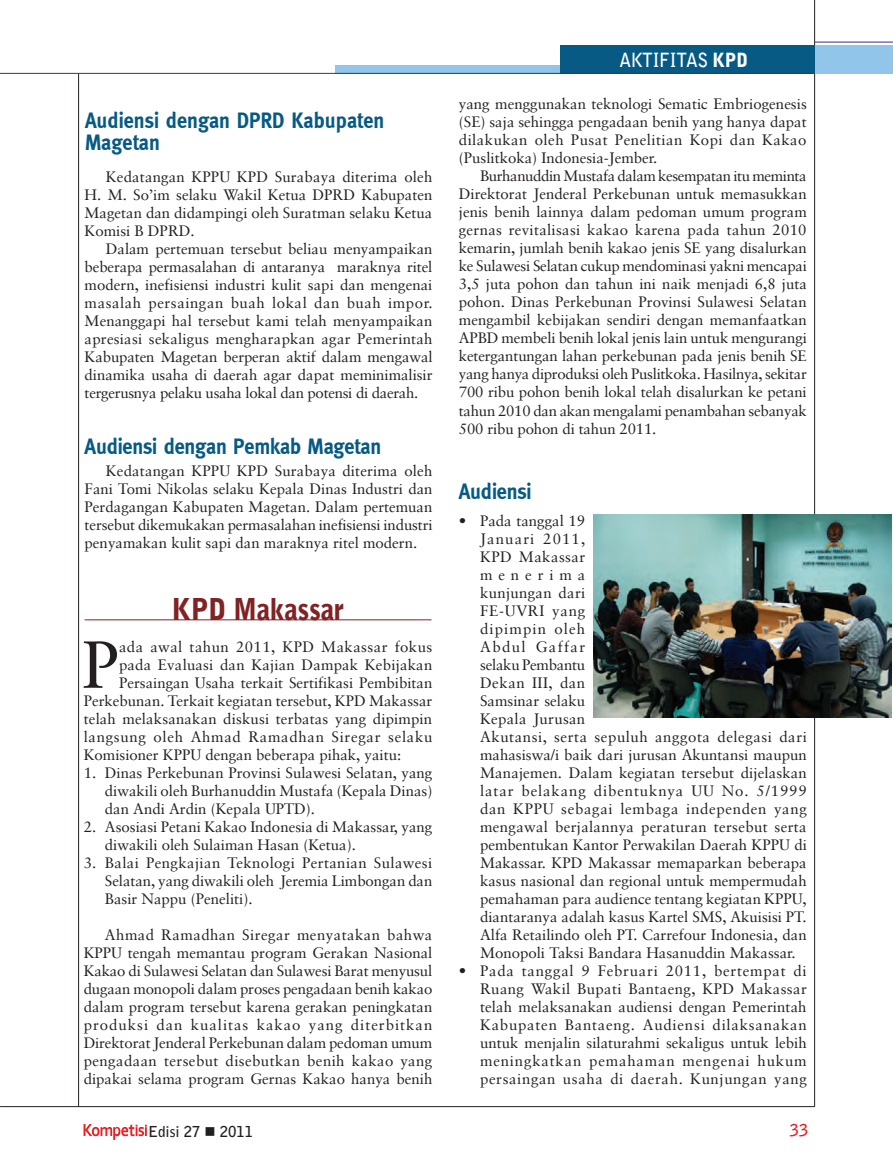
<style>
.page{position:relative;width:893px;height:1170px;background:#fff}
.page>*{position:absolute;margin:0;border:0;box-sizing:border-box;transform-origin:0 0}
.t1{font:66.6px "Sabon";color:#231f20}
.t2{font:900 30px "Bell Gothic Std";letter-spacing:-.015em;color:#802325;scale:.9 1}
.t3{font:700 22.5px/22.5px "Meta";letter-spacing:-.01em;color:#065a83;scale:.9 1}
.t4{font:700 19.5px "Bell Gothic Std";letter-spacing:-.015em;color:#fff;scale:.9 1}
.t5{font:700 16.5px "Bell Gothic Std";color:#ee1d23}
.t6{font:15px/18px "Sabon";color:#231f20;text-align:justify}
.t7{font:15px "Sabon";letter-spacing:.045em;color:#231f20}
.t8{font:15px "Sabon";letter-spacing:.03em;color:#231f20}
.t9{font:700 15px "Bell Gothic Std";color:#231f20}
.s1{font-weight:900}
</style>
<div class="page">
<svg style="left:84px;top:1124px;width:63px;height:15px"></svg>
<hr style="left:0;top:1106px;width:815px;height:1px;background:#231f20">
<hr style="left:78px;top:74px;width:1px;height:1032px;background:#231f20">
<hr style="left:814px;top:0;width:1px;height:1106px;background:#231f20">
<hr style="left:85px;top:619px;width:346px;height:1px;background:#802325">
<img style="left:594px;top:514px;width:297px;height:203px">
<div style="left:815px;top:45px;width:78px;height:28px;background:#92c5ea"></div>
<div style="left:560px;top:45px;width:255px;height:28px;background:#065a83"></div>
<div style="left:335px;top:65px;width:225px;height:9px;background:#92c5ea"></div>
<hr style="left:0;top:73px;width:813px;height:1px;background:#2e3092">
<hr style="left:815px;top:42px;width:78px;height:1px;background:#2e3092">
<h3 class="t3" style="left:85px;top:108px;width:334px">Audiensi dengan DPRD Kabupaten<br>Magetan</h3>
<p class="t6" style="left:85px;top:168px;width:349px;text-indent:21px">Kedatangan KPPU KPD Surabaya diterima oleh H. M. So’im selaku Wakil Ketua DPRD Kabupaten Magetan dan didampingi oleh Suratman selaku Ketua Komisi B DPRD.</p>
<p class="t6" style="left:85px;top:240px;width:349px;text-indent:21px">Dalam pertemuan tersebut beliau menyampaikan beberapa permasalahan di antaranya maraknya ritel modern, inefisiensi industri kulit sapi dan mengenai masalah persaingan buah lokal dan buah impor.<br>Menanggapi hal tersebut kami telah menyampaikan apresiasi sekaligus mengharapkan agar Pemerintah Kabupaten Magetan berperan aktif dalam mengawal dinamika usaha di daerah agar dapat meminimalisir tergerusnya pelaku usaha lokal dan potensi di daerah.</p>
<h3 class="t3" style="left:85px;top:435px;width:331px">Audiensi dengan Pemkab Magetan</h3>
<p class="t6" style="left:85px;top:462px;width:349px;text-indent:21px">Kedatangan KPPU KPD Surabaya diterima oleh Fani Tomi Nikolas selaku Kepala Dinas Industri dan Perdagangan Kabupaten Magetan. Dalam pertemuan tersebut dikemukakan permasalahan inefisiensi industri penyamakan kulit sapi dan maraknya ritel modern.</p>
<h2 class="t2" style="left:172px;top:591px;width:193px">KPD Makassar</h2>
<h1 class="t1" style="left:82px;top:624px;width:39px">P</h1>
<p class="t8" style="left:119px;top:637px;width:315px">ada awal tahun 2011, KPD Makassar fokus</p>
<p class="t6" style="left:119px;top:656px;width:315px">pada Evaluasi dan Kajian Dampak Kebijakan</p>
<p class="t6" style="left:119px;top:674px;width:315px">Persaingan Usaha terkait Sertifikasi Pembibitan</p>
<p class="t6" style="left:84px;top:692px;width:350px">Perkebunan. Terkait kegiatan tersebut, KPD Makassar</p>
<p class="t6" style="left:84px;top:710px;width:350px">telah melaksanakan diskusi terbatas yang dipimpin</p>
<p class="t7" style="left:84px;top:727px;width:350px">langsung oleh Ahmad Ramadhan Siregar selaku</p>
<p class="t6" style="left:84px;top:746px;width:319px">Komisioner KPPU dengan beberapa pihak, yaitu:</p>
<p class="t6" style="left:105px;top:764px;width:329px;text-indent:-21px">1. Dinas Perkebunan Provinsi Sulawesi Selatan, yang diwakili oleh Burhanuddin Mustafa (Kepala Dinas) dan Andi Ardin (Kepala UPTD).</p>
<p class="t6" style="left:105px;top:818px;width:329px;text-indent:-21px">2. Asosiasi Petani Kakao Indonesia di Makassar, yang diwakili oleh Sulaiman Hasan (Ketua).</p>
<p class="t6" style="left:105px;top:854px;width:329px;text-indent:-21px">3. Balai Pengkajian Teknologi Pertanian Sulawesi Selatan, yang diwakili oleh Jeremia Limbongan dan Basir Nappu (Peneliti).</p>
<p class="t6" style="left:84px;top:926px;width:350px;text-indent:21px">Ahmad Ramadhan Siregar menyatakan bahwa KPPU tengah memantau program Gerakan Nasional Kakao di Sulawesi Selatan dan Sulawesi Barat menyusul dugaan monopoli dalam proses pengadaan benih kakao dalam program tersebut karena gerakan peningkatan produksi dan kualitas kakao yang diterbitkan Direktorat Jenderal Perkebunan dalam pedoman umum pengadaan tersebut disebutkan benih kakao yang dipakai selama program Gernas Kakao hanya benih</p>
<h3 class="t4" style="left:619px;top:48px;width:145px">AKTIFITAS <span class="s1">KPD</span></h3>
<p class="t6" style="left:459px;top:95px;width:349px">yang menggunakan teknologi Sematic Embriogenesis (SE) saja sehingga pengadaan benih yang hanya dapat dilakukan oleh Pusat Penelitian Kopi dan Kakao (Puslitkoka) Indonesia-Jember.</p>
<p class="t6" style="left:459px;top:167px;width:350px;text-indent:21px">Burhanuddin Mustafa dalam kesempatan itu meminta Direktorat Jenderal Perkebunan untuk memasukkan jenis benih lainnya dalam pedoman umum program gernas revitalisasi kakao karena pada tahun 2010 kemarin, jumlah benih kakao jenis SE yang disalurkan ke Sulawesi Selatan cukup mendominasi yakni mencapai 3,5 juta pohon dan tahun ini naik menjadi 6,8 juta pohon. Dinas Perkebunan Provinsi Sulawesi Selatan mengambil kebijakan sendiri dengan memanfaatkan APBD membeli benih lokal jenis lain untuk mengurangi ketergantungan lahan perkebunan pada jenis benih SE yang hanya diproduksi oleh Puslitkoka. Hasilnya, sekitar 700 ribu pohon benih lokal telah disalurkan ke petani tahun 2010 dan akan mengalami penambahan sebanyak 500 ribu pohon di tahun 2011.</p>
<h3 class="t3" style="left:459px;top:479px;width:82px">Audiensi</h3>
<p class="t6" style="left:480px;top:511px;width:328px;text-align:left;text-indent:-21px">• Pada tanggal 19<br>Januari 2011,<br>KPD Makassar<br>menerima<br>kunjungan dari<br>FE-UVRI yang<br>dipimpin oleh<br>Abdul Gaffar<br>selaku Pembantu<br>Dekan III, dan<br>Samsinar selaku<br>Kepala Jurusan<br>Akutansi, serta sepuluh anggota delegasi dari mahasiswa/i baik dari jurusan Akuntansi maupun<br>Manajemen. Dalam kegiatan tersebut dijelaskan latar belakang dibentuknya UU No. 5/1999 dan KPPU sebagai lembaga independen yang mengawal berjalannya peraturan tersebut serta pembentukan Kantor Perwakilan Daerah KPPU di<br>Makassar. KPD Makassar memaparkan beberapa kasus nasional dan regional untuk mempermudah pemahaman para audience tentang kegiatan KPPU, diantaranya adalah kasus Kartel SMS, Akuisisi PT.<br>Alfa Retailindo oleh PT. Carrefour Indonesia, dan<br>Monopoli Taksi Bandara Hasanuddin Makassar.</p>
<p class="t6" style="left:480px;top:961px;width:328px;text-indent:-21px">• Pada tanggal 9 Februari 2011, bertempat di Ruang Wakil Bupati Bantaeng, KPD Makassar telah melaksanakan audiensi dengan Pemerintah Kabupaten Bantaeng. Audiensi dilaksanakan untuk menjalin silaturahmi sekaligus untuk lebih meningkatkan pemahaman mengenai hukum persaingan usaha di daerah. Kunjungan yang</p>
<p class="t9" style="left:148px;top:1122px;width:107px">Edisi 27 ■ 2011</p>
<p class="t5" style="left:790px;top:1120px;width:20px">33</p>
</div>
